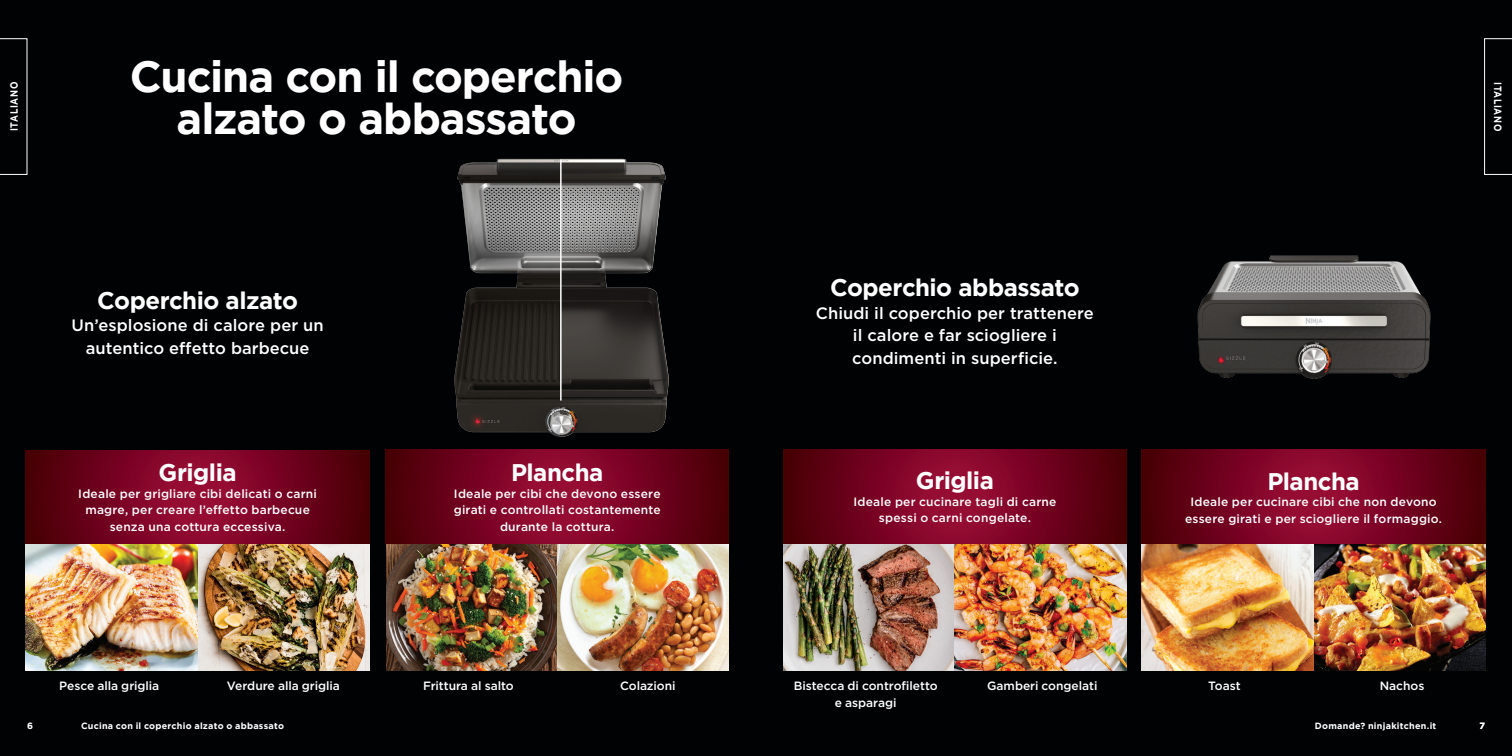
<style>
.page{position:relative;width:1512px;height:756px;background:#010203}
.page>*{position:absolute;margin:0;border:0;box-sizing:border-box;transform-origin:0 0}
.t1{font:700 43.5px/42px "Gotham";letter-spacing:-.025em;color:#fff;text-align:center}
.t2{font:700 24px "Gotham";letter-spacing:-.02em;color:#fff}
.t3{font:500 16.5px/22.5px "Gotham";letter-spacing:.005em;color:#fff;text-align:center}
.t4{font:500 12px/16.5px "Gotham";letter-spacing:.015em;color:#fff;text-align:center}
.t5{font:500 12px/16.5px "Gotham";letter-spacing:-.005em;color:#fff;text-align:center}
.Ingredients_-_list{font:700 10.5px "Gotham";letter-spacing:.07em;color:#fff;scale:.84 1}
.page_number_-_right{font:700 9px "Gotham";letter-spacing:.03em;color:#fff}
.page_number_-_left{font:700 9px "Gotham";color:#fff}
</style>
<div class="page">
<svg style="left:1142px;top:450px;width:343px;height:93px;background:#72031e"></svg>
<svg style="left:783px;top:450px;width:344px;height:93px;background:#71031e"></svg>
<img style="left:783px;top:544px;width:344px;height:127px">
<svg style="left:386px;top:450px;width:343px;height:93px;background:#71031e"></svg>
<svg style="left:26px;top:450px;width:343px;height:93px;background:#72031e"></svg>
<img style="left:26px;top:544px;width:343px;height:126px">
<img style="left:386px;top:544px;width:343px;height:127px">
<img style="left:1142px;top:544px;width:343px;height:126px">
<img style="left:1197px;top:255px;width:234px;height:124px">
<img style="left:410px;top:158px;width:151px;height:307px">
<img style="left:561px;top:158px;width:153px;height:307px">
<hr style="left:560px;top:160px;width:2px;height:241px;background:#fff">
<svg style="left:1484px;top:38px;width:28px;height:137px"></svg>
<svg style="left:0;top:38px;width:27px;height:137px"></svg>
<p class="Ingredients_-_list" style="left:7px;top:131px;width:60px;rotate:-90deg">ITALIANO</p>
<p class="t1" style="left:130px;top:55px;width:495px">Cucina con il coperchio alzato o abbassato</p>
<p class="t2" style="left:97px;top:284px;width:202px">Coperchio alzato</p>
<p class="t3" style="left:72px;top:314px;width:254px">Un’esplosione di calore per un autentico effetto barbecue</p>
<p class="t2" style="left:159px;top:457px;width:80px">Griglia</p>
<p class="t4" style="left:78px;top:485px;width:240px">Ideale per grigliare cibi delicati o carni magre, per creare l’effetto barbecue senza una cottura eccessiva.</p>
<p class="t2" style="left:511px;top:457px;width:94px">Plancha</p>
<p class="t4" style="left:454px;top:485px;width:209px">Ideale per cibi che devono essere girati e controllati costantemente durante la cottura.</p>
<p class="t2" style="left:830px;top:272px;width:251px">Coperchio abbassato</p>
<p class="t3" style="left:816px;top:301px;width:279px">Chiudi il coperchio per trattenere il calore e far sciogliere i condimenti in superficie.</p>
<p class="t2" style="left:916px;top:465px;width:80px">Griglia</p>
<p class="t4" style="left:853px;top:493px;width:205px">Ideale per cucinare tagli di carne spessi o carni congelate.</p>
<p class="Ingredients_-_list" style="left:1505px;top:82px;width:60px;rotate:90deg">ITALIANO</p>
<p class="t2" style="left:1267px;top:465px;width:94px">Plancha</p>
<p class="t4" style="left:1185px;top:494px;width:259px">Ideale per cucinare cibi che non devono essere girati e per sciogliere il formaggio.</p>
<p class="t5" style="left:794px;top:678px;width:145px">Bistecca di controfiletto e asparagi</p>
<p class="t5" style="left:59px;top:678px;width:102px">Pesce alla griglia</p>
<p class="t5" style="left:227px;top:678px;width:115px">Verdure alla griglia</p>
<p class="t5" style="left:423px;top:678px;width:92px">Frittura al salto</p>
<p class="t5" style="left:620px;top:678px;width:57px">Colazioni</p>
<p class="t4" style="left:987px;top:678px;width:112px">Gamberi congelati</p>
<p class="t4" style="left:1208px;top:678px;width:34px">Toast</p>
<p class="t4" style="left:1380px;top:678px;width:46px">Nachos</p>
<p class="page_number_-_right" style="left:1315px;top:720px;width:123px">Domande? ninjakitchen.it</p>
<p class="page_number_-_left" style="left:27px;top:720px;width:7px">6</p>
<p class="page_number_-_right" style="left:81px;top:720px;width:204px">Cucina con il coperchio alzato o abbassato</p>
<p class="page_number_-_right" style="left:1479px;top:720px;width:7px">7</p>
</div>
